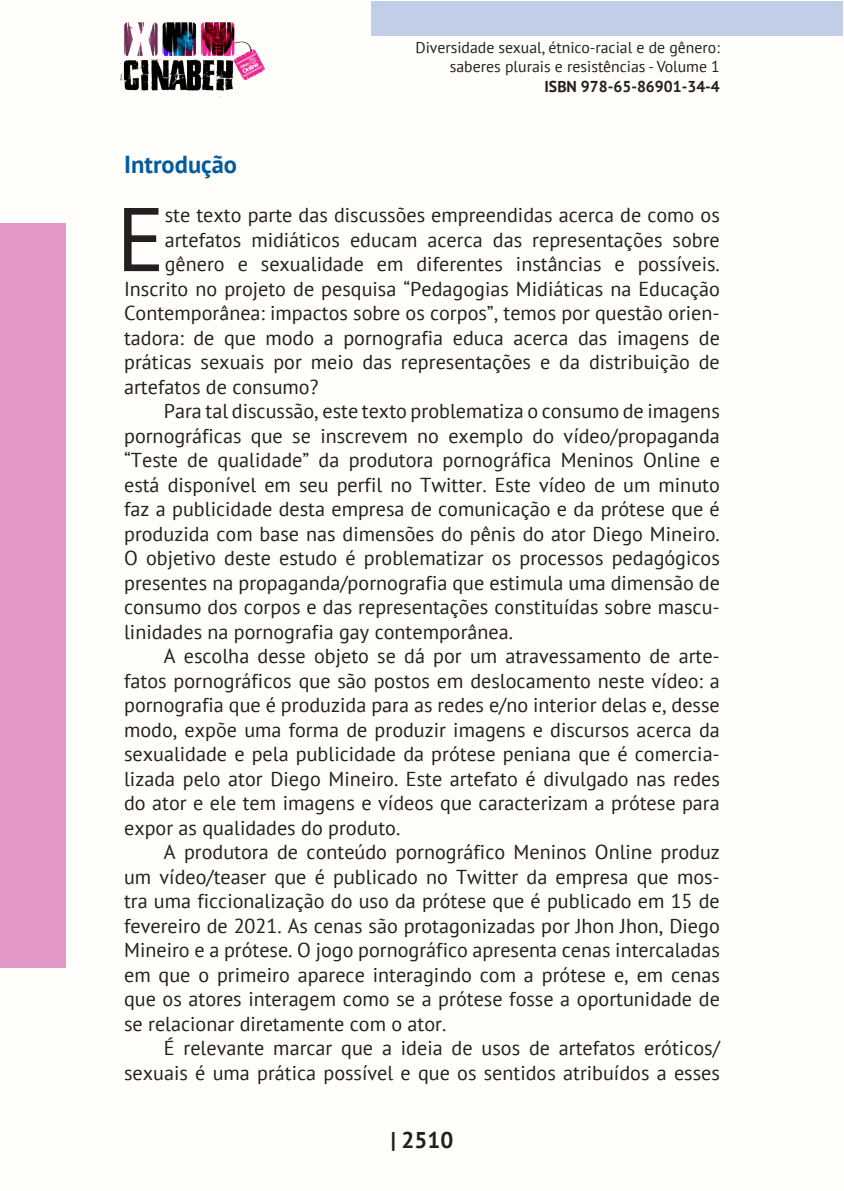
<style>
.page{position:relative;width:844px;height:1191px;background:#fff}
.page>*{position:absolute;margin:0;border:0;box-sizing:border-box;transform-origin:0 0}
._7_CAPITULAR{font:90.12px "PT Sans";color:#231f20}
._6_INTRODUCAO{font:700 24.5px "PT Sans";color:#015b9e}
.t1{font:700 22.75px "PT Sans";color:#231f20}
._8_CORPO{font:20.12px/24.5px "PT Sans";color:#231f20;text-align:justify}
._7_CAPITULAR-2{font:20.12px "PT Sans";color:#231f20}
.t2{font:15.75px/18.9px "PT Sans";color:#231f20;text-align:right}
.t3{font:700 15.75px "PT Sans";color:#231f20}
</style>
<div class="page">
<div style="left:0;top:0;width:843px;height:1191px;background:#fffefa"></div>
<div style="left:371px;top:1px;width:471px;height:35px;background:#c2cde7"></div>
<div style="left:0;top:223px;width:65px;height:744px;background:#e198c7"></div>
<img style="left:120px;top:22px;width:144px;height:75px">
<p class="t2" style="left:415px;top:38px;width:306px">Diversidade sexual, étnico-racial e de gênero: saberes plurais e resistências - Volume 1</p>
<p class="t3" style="left:544px;top:76px;width:177px">ISBN 978-65-86901-34-4</p>
<p class="_6_INTRODUCAO" style="left:124px;top:148px;width:114px">Introdução</p>
<p class="_7_CAPITULAR" style="left:116px;top:182px;width:50px">E</p>
<p class="_7_CAPITULAR-2" style="left:165px;top:202px;width:556px">ste texto parte das discussões empreendidas acerca de como os</p>
<p class="_7_CAPITULAR-2" style="left:165px;top:227px;width:556px">artefatos midiáticos educam acerca das representações sobre</p>
<p class="_7_CAPITULAR-2" style="left:165px;top:251px;width:556px">gênero e sexualidade em diferentes instâncias e possíveis.</p>
<p class="_7_CAPITULAR-2" style="left:124px;top:276px;width:597px">Inscrito no projeto de pesquisa “Pedagogias Midiáticas na Educação</p>
<p class="_7_CAPITULAR-2" style="left:124px;top:300px;width:597px">Contemporânea: impactos sobre os corpos”, temos por questão orien-</p>
<p class="_7_CAPITULAR-2" style="left:124px;top:325px;width:597px">tadora: de que modo a pornografia educa acerca das imagens de</p>
<p class="_7_CAPITULAR-2" style="left:124px;top:349px;width:597px">práticas sexuais por meio das representações e da distribuição de</p>
<p class="_7_CAPITULAR-2" style="left:124px;top:374px;width:196px">artefatos de consumo?</p>
<p class="_8_CORPO" style="left:124px;top:398px;width:597px;text-indent:40px">Para tal discussão, este texto problematiza o consumo de imagens pornográficas que se inscrevem no exemplo do vídeo/propaganda “Teste de qualidade” da produtora pornográfica Meninos Online e está disponível em seu perfil no Twitter. Este vídeo de um minuto faz a publicidade desta empresa de comunicação e da prótese que é produzida com base nas dimensões do pênis do ator Diego Mineiro.<br>O objetivo deste estudo é problematizar os processos pedagógicos presentes na propaganda/pornografia que estimula uma dimensão de consumo dos corpos e das representações constituídas sobre mascu&shy;linidades na pornografia gay contemporânea.</p>
<p class="_8_CORPO" style="left:124px;top:643px;width:597px;text-indent:40px">A escolha desse objeto se dá por um atravessamento de arte&shy;fatos pornográficos que são postos em deslocamento neste vídeo: a pornografia que é produzida para as redes e/no interior delas e, desse modo, expõe uma forma de produzir imagens e discursos acerca da sexualidade e pela publicidade da prótese peniana que é comercia&shy;lizada pelo ator Diego Mineiro. Este artefato é divulgado nas redes do ator e ele tem imagens e vídeos que caracterizam a prótese para expor as qualidades do produto.</p>
<p class="_8_CORPO" style="left:124px;top:839px;width:597px;text-indent:40px">A produtora de conteúdo pornográfico Meninos Online produz um vídeo/teaser que é publicado no Twitter da empresa que mos&shy;tra uma ficcionalização do uso da prótese que é publicado em 15 de fevereiro de 2021. As cenas são protagonizadas por Jhon Jhon, Diego Mineiro e a prótese. O jogo pornográfico apresenta cenas intercaladas em que o primeiro aparece interagindo com a prótese e, em cenas que os atores interagem como se a prótese fosse a oportunidade de se relacionar diretamente com o ator.</p>
<p class="_8_CORPO" style="left:124px;top:1035px;width:597px;text-align:right">É relevante marcar que a ideia de usos de artefatos eróticos/ sexuais é uma prática possível e que os sentidos atribuídos a esses</p>
<p class="t1" style="left:390px;top:1125px;width:64px">| 2510</p>
</div>
